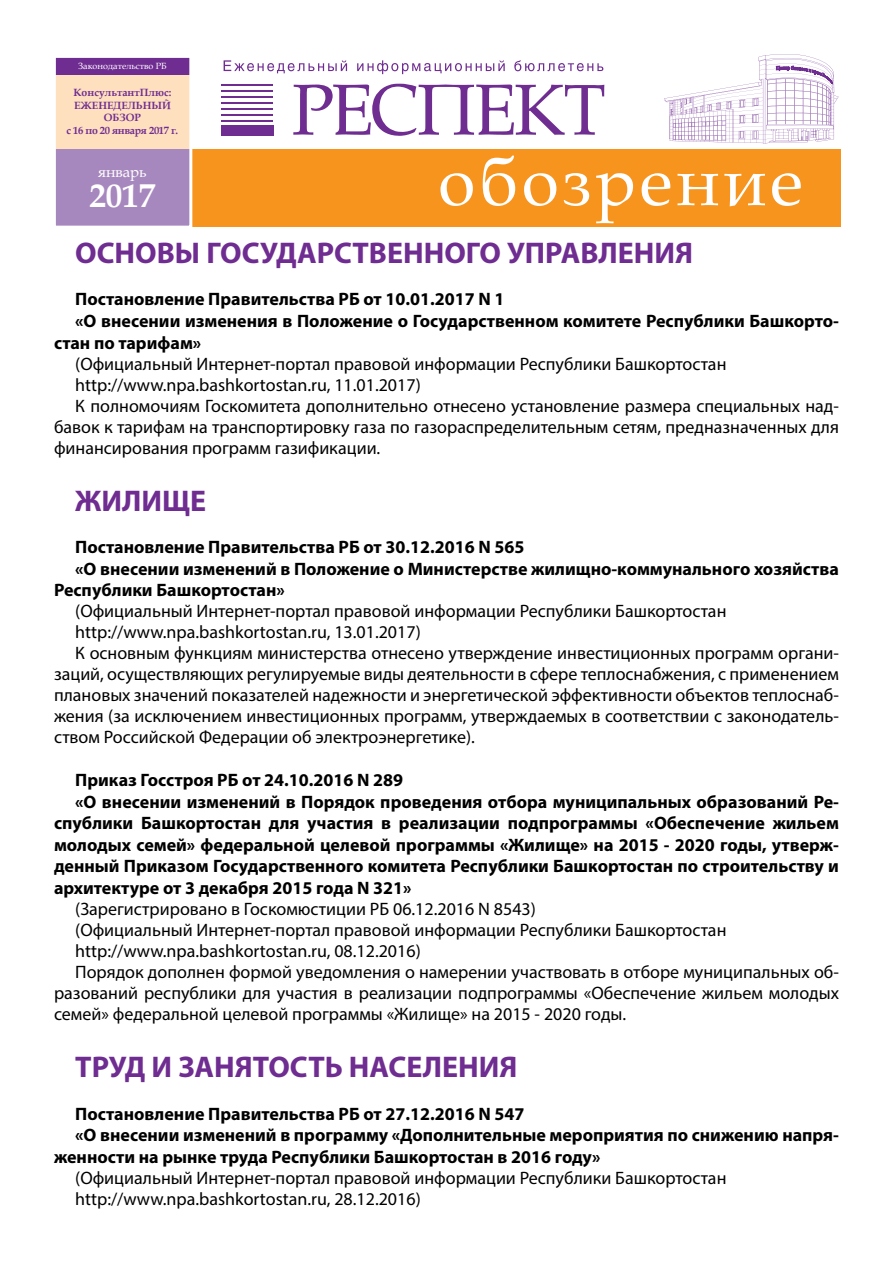
<style>
.page{position:relative;width:893px;height:1263px;background:#fff}
.page>*{position:absolute;margin:0;border:0;box-sizing:border-box;transform-origin:0 0}
.t1{font:67.95px "Book Antiqua";letter-spacing:.06em;color:#fff}
.t2{font:700 33px "Book Antiqua";color:#fff}
.t3{font:700 30px "Myriad Pro";color:#6f2c91}
.t4{font:18px/21px "Myriad Pro";color:#000}
.t5{font:700 18px "Myriad Pro";color:#000}
.t6{font:15px "Book Antiqua";color:#fff}
.t7{font:700 10.5px/12.6px "Book Antiqua";color:#6f2c91;text-align:center}
.t8{font:9px "Book Antiqua";color:#fff}
</style>
<div class="page">
<svg style="left:664px;top:54px;width:175px;height:90px"></svg>
<div style="left:56px;top:149px;width:784px;height:77px;background:#f7941e"></div>
<svg style="left:224px;top:60px;width:379px;height:14px"></svg>
<hr style="left:221px;top:84px;width:52px;height:2px;background:#6f2c91">
<hr style="left:221px;top:90px;width:52px;height:2px;background:#6f2c91">
<hr style="left:221px;top:96px;width:52px;height:2px;background:#6f2c91">
<hr style="left:221px;top:102px;width:52px;height:2px;background:#6f2c91">
<hr style="left:221px;top:108px;width:52px;height:2px;background:#6f2c91">
<hr style="left:221px;top:114px;width:52px;height:2px;background:#6f2c91">
<hr style="left:221px;top:120px;width:52px;height:2px;background:#6f2c91">
<div style="left:221px;top:125px;width:53px;height:11px;background:#6f2c91"></div>
<svg style="left:293px;top:84px;width:311px;height:52px"></svg>
<svg style="left:55px;top:57px;width:139px;height:170px;background:#caa9bc"></svg>
<p class="t8" style="left:78px;top:60px;width:90px">Законодательство РБ</p>
<p class="t7" style="left:67px;top:86px;width:113px">КонсультантПлюс:<br>ЕЖЕНЕДЕЛЬНЫЙ<br>ОБЗОР<br>с 16 по 20 января 2017 г.</p>
<p class="t6" style="left:98px;top:161px;width:50px">январь</p>
<h2 class="t2" style="left:89px;top:173px;width:67px">2017</h2>
<h1 class="t1" style="left:438px;top:135px;width:366px">обозрение</h1>
<h3 class="t3" style="left:75px;top:233px;width:619px">ОСНОВЫ ГОСУДАРСТВЕННОГО УПРАВЛЕНИЯ</h3>
<p class="t5" style="left:75px;top:288px;width:431px">Постановление Правительства РБ от 10.01.2017 N 1</p>
<p class="t5" style="left:75px;top:309px;width:765px">«О внесении изменения в Положение о Государственном комитете Республики Башкорто-</p>
<p class="t5" style="left:54px;top:331px;width:149px">стан по тарифам»</p>
<p class="t4" style="left:75px;top:353px;width:653px">(Официальный Интернет-портал правовой информации Республики Башкортостан</p>
<p class="t4" style="left:75px;top:374px;width:347px">http://www.npa.bashkortostan.ru, 11.01.2017)</p>
<p class="t4" style="left:75px;top:395px;width:765px">К полномочиям Госкомитета дополнительно отнесено установление размера специальных над-</p>
<p class="t4" style="left:54px;top:416px;width:786px">бавок к тарифам на транспортировку газа по газораспределительным сетям, предназначенных для</p>
<p class="t4" style="left:54px;top:437px;width:328px">финансирования программ газификации.</p>
<h3 class="t3" style="left:75px;top:481px;width:133px">ЖИЛИЩЕ</h3>
<p class="t5" style="left:75px;top:535px;width:451px">Постановление Правительства РБ от 30.12.2016 N 565</p>
<p class="t5" style="left:75px;top:557px;width:765px">«О внесении изменений в Положение о Министерстве жилищно-коммунального хозяйства</p>
<p class="t5" style="left:54px;top:579px;width:232px">Республики Башкортостан»</p>
<p class="t4" style="left:75px;top:601px;width:653px">(Официальный Интернет-портал правовой информации Республики Башкортостан</p>
<p class="t4" style="left:75px;top:622px;width:347px">http://www.npa.bashkortostan.ru, 13.01.2017)</p>
<p class="t4" style="left:75px;top:643px;width:765px">К основным функциям министерства отнесено утверждение инвестиционных программ органи-</p>
<p class="t4" style="left:54px;top:664px;width:786px">заций, осуществляющих регулируемые виды деятельности в сфере теплоснабжения, с применением</p>
<p class="t4" style="left:54px;top:685px;width:786px">плановых значений показателей надежности и энергетической эффективности объектов теплоснаб-</p>
<p class="t4" style="left:54px;top:706px;width:786px">жения (за исключением инвестиционных программ, утверждаемых в соответствии с законодатель-</p>
<p class="t4" style="left:54px;top:727px;width:422px">ством Российской Федерации об электроэнергетике).</p>
<p class="t5" style="left:75px;top:768px;width:329px">Приказ Госстроя РБ от 24.10.2016 N 289</p>
<p class="t5" style="left:75px;top:790px;width:765px">«О внесении изменений в Порядок проведения отбора муниципальных образований Ре-</p>
<p class="t5" style="left:54px;top:811px;width:786px">спублики Башкортостан для участия в реализации подпрограммы «Обеспечение жильем</p>
<p class="t5" style="left:54px;top:833px;width:786px">молодых семей» федеральной целевой программы «Жилище» на 2015 - 2020 годы, утверж-</p>
<p class="t5" style="left:54px;top:855px;width:786px">денный Приказом Государственного комитета Республики Башкортостан по строительству и</p>
<p class="t5" style="left:54px;top:876px;width:359px">архитектуре от 3 декабря 2015 года N 321»</p>
<p class="t4" style="left:75px;top:898px;width:462px">(Зарегистрировано в Госкомюстиции РБ 06.12.2016 N 8543)</p>
<p class="t4" style="left:75px;top:919px;width:653px">(Официальный Интернет-портал правовой информации Республики Башкортостан</p>
<p class="t4" style="left:75px;top:940px;width:347px">http://www.npa.bashkortostan.ru, 08.12.2016)</p>
<p class="t4" style="left:75px;top:961px;width:765px">Порядок дополнен формой уведомления о намерении участвовать в отборе муниципальных об-</p>
<p class="t4" style="left:54px;top:982px;width:786px">разований республики для участия в реализации подпрограммы «Обеспечение жильем молодых</p>
<p class="t4" style="left:54px;top:1003px;width:574px">семей» федеральной целевой программы «Жилище» на 2015 - 2020 годы.</p>
<h3 class="t3" style="left:75px;top:1047px;width:444px">ТРУД И ЗАНЯТОСТЬ НАСЕЛЕНИЯ</h3>
<p class="t5" style="left:75px;top:1102px;width:451px">Постановление Правительства РБ от 27.12.2016 N 547</p>
<p class="t5" style="left:75px;top:1123px;width:765px">«О внесении изменений в программу «Дополнительные мероприятия по снижению напря-</p>
<p class="t5" style="left:54px;top:1145px;width:548px">женности на рынке труда Республики Башкортостан в 2016 году»</p>
<p class="t4" style="left:75px;top:1167px;width:653px">(Официальный Интернет-портал правовой информации Республики Башкортостан http://www.npa.bashkortostan.ru, 28.12.2016)</p>
</div>
